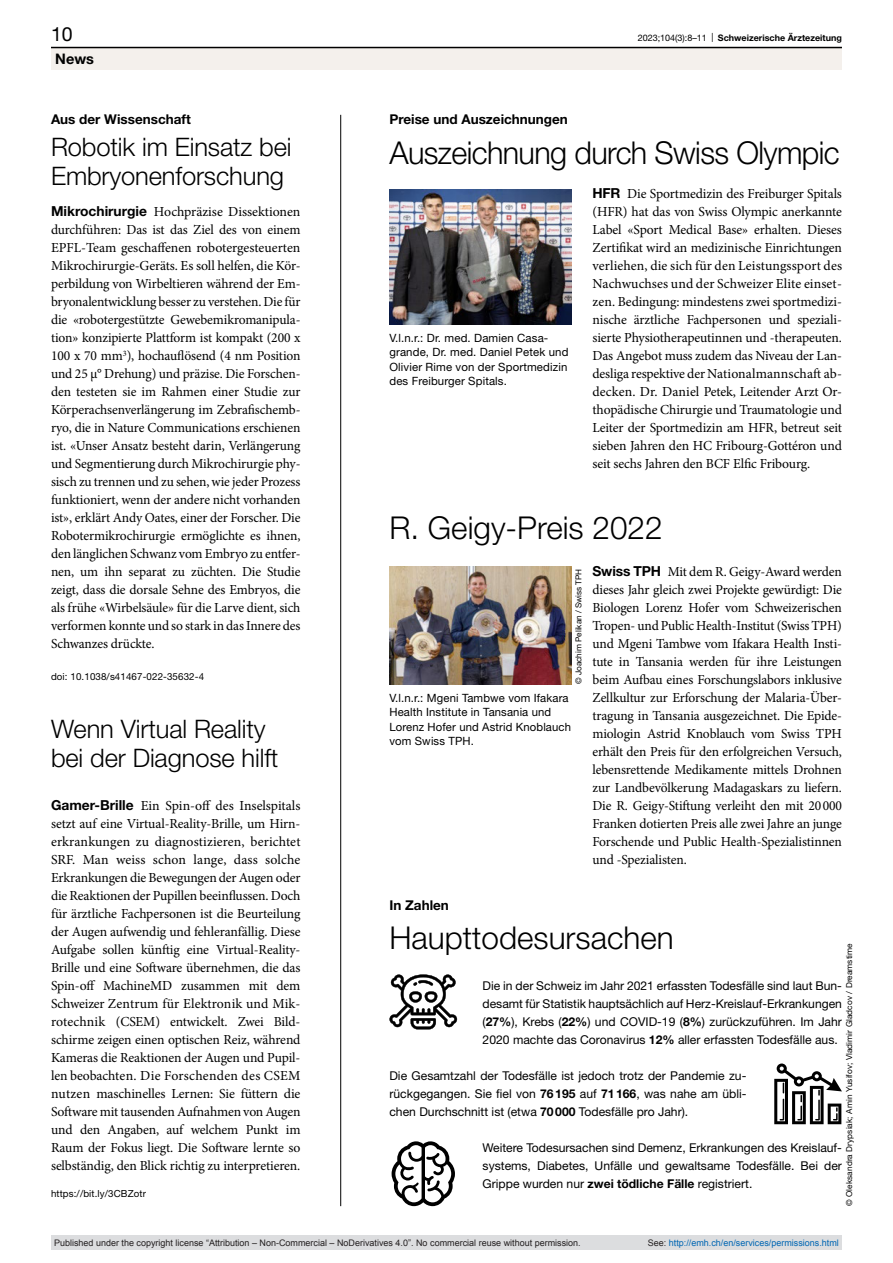
<style>
.page{position:relative;width:893px;height:1263px;background:#fff}
.page>*{position:absolute;margin:0;border:0;box-sizing:border-box;transform-origin:0 0}
.article-title-L21{font:300 31.5px "Helvetica Neue LT Pro";color:#000}
.article-title-L21-2{font:300 31.5px "Helvetica Neue LT Pro";letter-spacing:-.02em;color:#000}
.article-title-L17{font:300 25.5px/28.5px "Helvetica Neue LT Pro";letter-spacing:-.005em;color:#000}
.t1{font:19.5px "Helvetica Neue LT Pro";color:#000}
.t2{font:700 14.55px "Helvetica Neue LT Pro";color:#000}
.paragraph{font:13.8px/18px "Minion Pro";letter-spacing:-.01em;color:#000;text-align:justify}
.pre-heading{font:700 13.5px "Helvetica Neue LT Pro";color:#000}
.box-paragraph{font:12.15px/18px "Helvetica Neue LT Pro";color:#000;text-align:justify}
.figure-caption{font:11.4px/14.2px "Helvetica Neue LT Pro";letter-spacing:.01em;color:#000}
.paragraph-small{font:9.75px "Helvetica Neue LT Pro";letter-spacing:.01em;color:#000}
.t3{font:9px "Arial";color:#231f20}
.t4{font:9px "Arial";color:#0066b3}
.t5{font:700 9px "Helvetica Neue LT Pro";color:#000}
.credits{font:8.25px "Helvetica Neue LT Pro";letter-spacing:.01em;color:#000}
.s1{font-weight:400}
.s2{font-family:"Helvetica Neue LT Pro";font-weight:700}
.s3{font-weight:700}
.s4{color:#231f20}
</style>
<div class="page">
<svg style="left:389px;top:974px;width:68px;height:55px"></svg>
<svg style="left:392px;top:1141px;width:63px;height:65px"></svg>
<svg style="left:774px;top:1124px;width:68px;height:1px"></svg>
<svg style="left:774px;top:1063px;width:68px;height:61px"></svg>
<hr style="left:340px;top:115px;width:1px;height:1091px;background:#000">
<img style="left:389px;top:566px;width:182px;height:118px">
<img style="left:389px;top:190px;width:182px;height:134px">
<div style="left:51px;top:48px;width:791px;height:22px;background:#f4f0ec"></div>
<hr style="left:51px;top:47px;width:791px;height:1px;background:#000">
<div style="left:51px;top:1235px;width:791px;height:15px;background:#dcdddf"></div>
<h3 class="t1" style="left:51px;top:22px;width:23px">10</h3>
<p class="t5" style="left:638px;top:32px;width:206px"><span class="s1">2023;104(3):8–11 |</span> Schweizerische Ärztezeitung</p>
<p class="t2" style="left:55px;top:49px;width:40px">News</p>
<p class="pre-heading" style="left:51px;top:111px;width:141px">Aus der Wissenschaft</p>
<p class="article-title-L17" style="left:51px;top:132px;width:242px">Robotik im Einsatz bei<br>Embryonenforschung</p>
<p class="paragraph" style="left:51px;top:203px;width:251px"><span class="s2">Mikrochirurgie</span> Hochpräzise Dissektionen durchführen: Das ist das Ziel des von einem EPFL-Team geschaffenen robotergesteuerten Mikrochirurgie-Geräts. Es soll helfen, die Kör&shy;perbildung von Wirbeltieren während der Em&shy;bryonalentwicklung besser zu verstehen. Die für die «robotergestützte Gewebemikromanipula&shy;tion» konzipierte Plattform ist kompakt (200 x 100 x 70 mm<sup>3</sup>), hochauflösend (4 nm Position und 25 μ° Drehung) und präzise. Die Forschen&shy;den testeten sie im Rahmen einer Studie zur Körperachsenverlängerung im Zebrafischemb&shy;ryo, die in Nature Communications erschienen ist. «Unser Ansatz besteht darin, Verlängerung und Segmentierung durch Mikrochirurgie phy&shy;sisch zu trennen und zu sehen, wie jeder Prozess funktioniert, wenn der andere nicht vorhanden ist», erklärt Andy Oates, einer der Forscher. Die Robotermikrochirurgie ermöglichte es ihnen, den länglichen Schwanz vom Embryo zu entfer&shy;nen, um ihn separat zu züchten. Die Studie zeigt, dass die dorsale Sehne des Embryos, die als frühe «Wirbelsäule» für die Larve dient, sich verformen konnte und so stark in das Innere des Schwanzes drückte.</p>
<p class="paragraph-small" style="left:51px;top:670px;width:155px">doi: 10.1038/s41467-022-35632-4</p>
<p class="article-title-L17" style="left:51px;top:714px;width:229px">Wenn Virtual Reality bei der Diagnose hilft</p>
<p class="paragraph" style="left:51px;top:797px;width:251px"><span class="s2">Gamer-Brille</span> Ein Spin-off des Inselspitals setzt auf eine Virtual-Reality-Brille, um Hirn&shy;erkrankungen zu diagnostizieren, berichtet SRF. Man weiss schon lange, dass solche Erkrankungen die Bewegungen der Augen oder die Reaktionen der Pupillen beeinflussen. Doch für ärztliche Fachpersonen ist die Beurteilung der Augen aufwendig und fehleranfällig. Diese Aufgabe sollen künftig eine Virtual-Reality-Brille und eine Software übernehmen, die das Spin-off MachineMD zusammen mit dem Schweizer Zentrum für Elektronik und Mik&shy;rotechnik (CSEM) entwickelt. Zwei Bild&shy;schirme zeigen einen optischen Reiz, während Kameras die Reaktionen der Augen und Pupil&shy;len beobachten. Die Forschenden des CSEM nutzen maschinelles Lernen: Sie füttern die Software mit tausenden Aufnahmen von Augen und den Angaben, auf welchem Punkt im Raum der Fokus liegt. Die Software lernte so selbständig, den Blick richtig zu interpretieren.</p>
<p class="paragraph-small" style="left:51px;top:1188px;width:96px">https://bit.ly/3CBZotr</p>
<p class="pre-heading" style="left:389px;top:111px;width:180px">Preise und Auszeichnungen</p>
<p class="article-title-L21-2" style="left:389px;top:133px;width:452px">Auszeichnung durch Swiss Olympic</p>
<p class="figure-caption" style="left:389px;top:331px;width:181px">V.l.n.r.: Dr. med. Damien Casa&shy;grande, Dr. med. Daniel Petek und<br>Olivier Rime von der Sportmedizin des Freiburger Spitals.</p>
<p class="paragraph" style="left:592px;top:185px;width:251px"><span class="s2">HFR</span> Die Sportmedizin des Freiburger Spitals (HFR) hat das von Swiss Olympic anerkannte Label «Sport Medical Base» erhalten. Dieses Zertifikat wird an medizinische Einrichtungen verliehen, die sich für den Leistungssport des Nachwuchses und der Schweizer Elite einset&shy;zen. Bedingung: mindestens zwei sportmedizi&shy;nische ärztliche Fachpersonen und speziali&shy;sierte Physiotherapeutinnen und -therapeuten.<br>Das Angebot muss zudem das Niveau der Lan&shy;desliga respektive der Nationalmannschaft ab&shy;decken. Dr. Daniel Petek, Leitender Arzt Or&shy;thopädische Chirurgie und Traumatologie und Leiter der Sportmedizin am HFR, betreut seit sieben Jahren den HC Fribourg-Gottéron und seit sechs Jahren den BCF Elfic Fribourg.</p>
<p class="article-title-L21" style="left:389px;top:509px;width:275px">R. Geigy-Preis 2022</p>
<p class="credits" style="left:573px;top:684px;width:117px;rotate:-90deg">© Joachim Pelikan / Swiss TPH</p>
<p class="figure-caption" style="left:389px;top:691px;width:183px">V.l.n.r.: Mgeni Tambwe vom Ifakara<br>Health Institute in Tansania und<br>Lorenz Hofer und Astrid Knoblauch vom Swiss TPH.</p>
<p class="paragraph" style="left:592px;top:563px;width:251px"><span class="s2">Swiss TPH</span> Mit dem R. Geigy-Award werden dieses Jahr gleich zwei Projekte gewürdigt: Die Biologen Lorenz Hofer vom Schweizerischen Tropen- und Public Health-Institut (Swiss TPH) und Mgeni Tambwe vom Ifakara Health Insti&shy;tute in Tansania werden für ihre Leistungen beim Aufbau eines Forschungslabors inklusive Zellkultur zur Erforschung der Malaria-Über&shy;tragung in Tansania ausgezeichnet. Die Epide&shy;miologin Astrid Knoblauch vom Swiss TPH erhält den Preis für den erfolgreichen Versuch, lebensrettende Medikamente mittels Drohnen zur Landbevölkerung Madagaskars zu liefern.<br>Die R. Geigy-Stiftung verleiht den mit 20000<br>Franken dotierten Preis alle zwei Jahre an junge Forschende und Public Health-Spezialistinnen und -Spezialisten.</p>
<p class="pre-heading" style="left:389px;top:896px;width:61px">In Zahlen</p>
<p class="article-title-L21" style="left:389px;top:919px;width:286px">Haupttodesursachen</p>
<p class="credits" style="left:844px;top:1206px;width:265px;rotate:-90deg">© Oleksandra Drypsiak; Amin Yusifov; Vladimir Gladcov / Dreamstime</p>
<p class="box-paragraph" style="left:483px;top:976px;width:361px">Die in der Schweiz im Jahr 2021 erfassten Todesfälle sind laut Bun&shy;desamt für Statistik hauptsächlich auf Herz-Kreislauf-Erkrankungen (<span class="s3">27%</span>), Krebs (<span class="s3">22%</span>) und COVID-19 (<span class="s3">8%</span>) zurückzuführen. Im Jahr 2020 machte das Coronavirus <span class="s3">12%</span> aller erfassten Todesfälle aus.</p>
<p class="box-paragraph" style="left:389px;top:1066px;width:358px">Die Gesamtzahl der Todesfälle ist jedoch trotz der Pandemie zu&shy;rückgegangen. Sie fiel von <span class="s3">76195</span> auf <span class="s3">71166</span>, was nahe am übli&shy;chen Durchschnitt ist (etwa <span class="s3">70000</span> Todesfälle pro Jahr).</p>
<p class="box-paragraph" style="left:483px;top:1138px;width:361px">Weitere Todesursachen sind Demenz, Erkrankungen des Kreislauf&shy;systems, Diabetes, Unfälle und gewaltsame Todesfälle. Bei der Grippe wurden nur <span class="s3">zwei tödliche Fälle</span> registriert.</p>
<p class="t3" style="left:54px;top:1237px;width:528px">Published under the copyright license “Attribution – Non-Commercial – NoDerivatives 4.0”. No commercial reuse without permission.</p>
<p class="t4" style="left:648px;top:1237px;width:193px"><span class="s4">See:</span> http://emh.ch/en/services/permissions.html</p>
</div>
